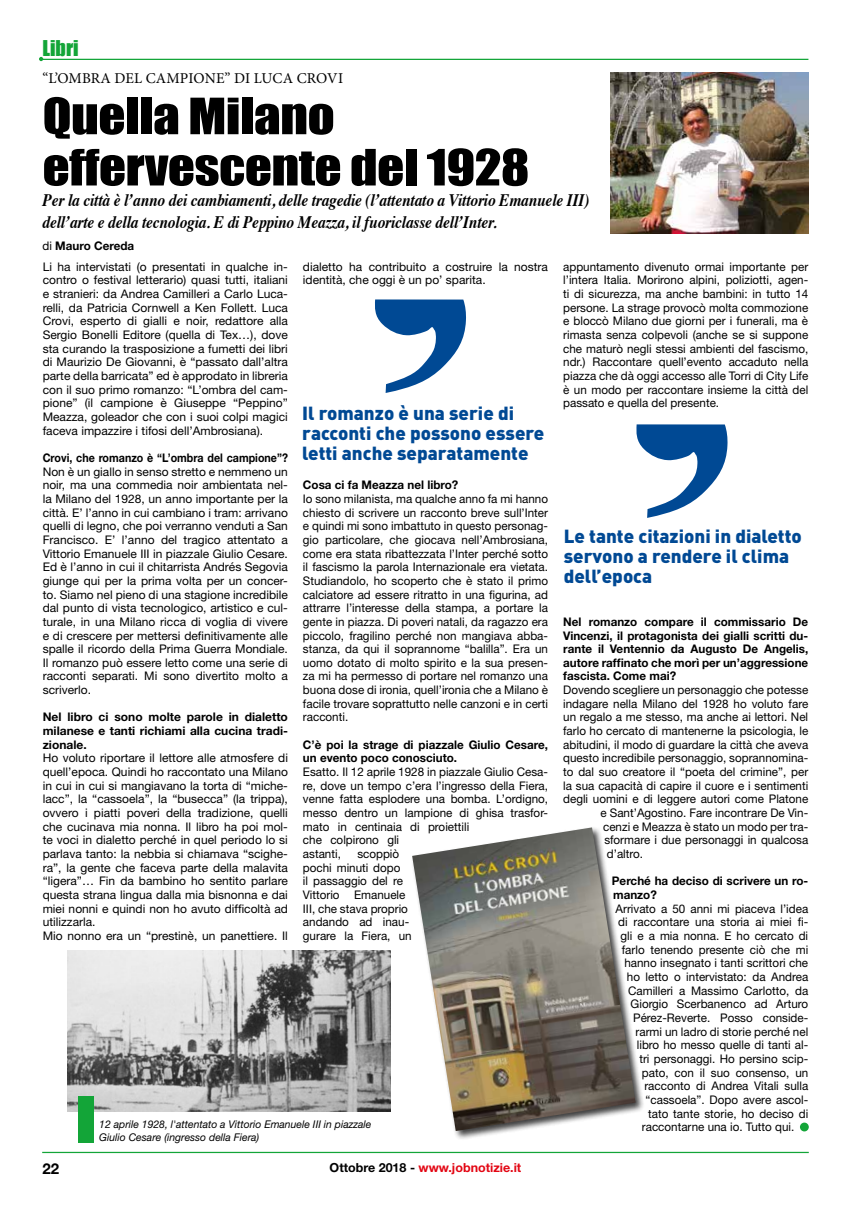
<style>
.page{position:relative;width:851px;height:1205px;background:#fff}
.page>*{position:absolute;margin:0;border:0;box-sizing:border-box;transform-origin:0 0}
.t1{font:46.25px/51.2px "Impact";letter-spacing:-.01em;color:#000;scale:1.15 1}
.t2{font:20px "Impact";color:#13a538}
.t3{font:900 18.75px/20px "DIN";color:#004994}
.t4{font:italic 700 17.5px/21px "Times";letter-spacing:-.01em;color:#000;scale:.88 1}
.t5{font:15px "Minion Pro";letter-spacing:.01em;color:#000}
.t6{font:700 15px "Helvetica Neue";color:#000}
.t7{font:700 12.5px "Helvetica Neue";color:#e30613}
.t8{font:11.88px/13.6px "Helvetica Neue";color:#000;text-align:justify}
.t9{font:700 11.88px/13.6px "Helvetica Neue";color:#000;text-align:justify}
.t10{font:700 11.88px "Helvetica Neue";color:#000;scale:.9 1}
.t11{font:italic 10.62px/12.2px "Helvetica Neue";color:#000}
.s1{font-weight:400}
.s2{color:#000}
</style>
<div class="page">
<hr style="left:42px;top:1152px;width:766px;height:1px;background:#13a538">
<hr style="left:42px;top:59px;width:766px;height:1px;background:#13a538">
<svg style="left:39px;top:57px;width:4px;height:4px"></svg>
<svg style="left:375px;top:299px;width:91px;height:94px"></svg>
<svg style="left:636px;top:424px;width:91px;height:94px"></svg>
<img style="left:610px;top:73px;width:198px;height:161px">
<div style="left:410px;top:826px;width:235px;height:315px;background:#000;opacity:.75"></div>
<img style="left:412px;top:827px;width:223px;height:304px">
<svg style="left:799px;top:1122px;width:9px;height:9px"></svg>
<img style="left:67px;top:950px;width:323px;height:162px">
<div style="left:78px;top:1096px;width:16px;height:47px;background:#13a538"></div>
<h2 class="t2" style="left:43px;top:32px;width:38px">Libri</h2>
<p class="t5" style="left:43px;top:68px;width:302px">“L’OMBRA DEL CAMPIONE” DI LUCA CROVI</p>
<h1 class="t1" style="left:43px;top:89px;width:425px">Quella Milano effervescente del 1928</h1>
<h3 class="t4" style="left:43px;top:189px;width:623px">Per la città è l’anno dei cambiamenti, delle tragedie (l’attentato a Vittorio Emanuele III) dell’arte e della tecnologia. E di Peppino Meazza, il fuoriclasse dell’Inter.</h3>
<p class="t9" style="left:43px;top:239px;width:93px"><span class="s1">di</span> Mauro Cereda</p>
<p class="t8" style="left:43px;top:259px;width:247px">Li ha intervistati (o presentati in qualche in&shy;contro o festival letterario) quasi tutti, italiani e stranieri: da Andrea Camilleri a Carlo Luca&shy;relli, da Patricia Cornwell a Ken Follett. Luca Crovi, esperto di gialli e noir, redattore alla Sergio Bonelli Editore (quella di Tex…), dove sta curando la trasposizione a fumetti dei libri di Maurizio De Giovanni, è “passato dall’altra parte della barricata” ed è approdato in libreria con il suo primo romanzo: “L’ombra del cam&shy;pione” (il campione è Giuseppe “Peppino” Meazza, goleador che con i suoi colpi magici faceva impazzire i tifosi dell’Ambrosiana).</p>
<p class="t10" style="left:43px;top:450px;width:274px">Crovi, che romanzo è “L’ombra del campione”?</p>
<p class="t8" style="left:43px;top:464px;width:247px">Non è un giallo in senso stretto e nemmeno un noir, ma una commedia noir ambientata nel&shy;la Milano del 1928, un anno importante per la città. E’ l’anno in cui cambiano i tram: arrivano quelli di legno, che poi verranno venduti a San Francisco. E’ l’anno del tragico attentato a Vittorio Emanuele III in piazzale Giulio Cesare.<br>Ed è l’anno in cui il chitarrista Andrés Segovia giunge qui per la prima volta per un concer&shy;to. Siamo nel pieno di una stagione incredibile dal punto di vista tecnologico, artistico e cul&shy;turale, in una Milano ricca di voglia di vivere e di crescere per mettersi definitivamente alle spalle il ricordo della Prima Guerra Mondiale.<br>Il romanzo può essere letto come una serie di racconti separati. Mi sono divertito molto a scriverlo.</p>
<p class="t9" style="left:43px;top:710px;width:247px">Nel libro ci sono molte parole in dialetto milanese e tanti richiami alla cucina tradi&shy;zionale.</p>
<p class="t8" style="left:43px;top:751px;width:247px;text-align:left">Ho voluto riportare il lettore alle atmosfere di quell’epoca. Quindi ho raccontato una Milano in cui in cui si mangiavano la torta di “miche&shy;lacc”, la “cassoela”, la “busecca” (la trippa), ovvero i piatti poveri della tradizione, quelli che cucinava mia nonna. Il libro ha poi mol&shy;te voci in dialetto perché in quel periodo lo si parlava tanto: la nebbia si chiamava “scighe&shy;ra”, la gente che faceva parte della malavita “ligera”… Fin da bambino ho sentito parlare questa strana lingua dalla mia bisnonna e dai miei nonni e quindi non ho avuto difficoltà ad utilizzarla.<br>Mio nonno era un “prestinè, un panettiere. Il</p>
<p class="t8" style="left:303px;top:259px;width:246px">dialetto ha contribuito a costruire la nostra identità, che oggi è un po’ sparita.</p>
<h3 class="t3" style="left:302px;top:402px;width:243px">Il romanzo è una serie di racconti che possono essere letti anche separatamente</h3>
<p class="t9" style="left:303px;top:478px;width:157px">Cosa ci fa Meazza nel libro?</p>
<p class="t8" style="left:303px;top:492px;width:246px">Io sono milanista, ma qualche anno fa mi hanno chiesto di scrivere un racconto breve sull’Inter e quindi mi sono imbattuto in questo personag&shy;gio particolare, che giocava nell’Ambrosiana, come era stata ribattezzata l’Inter perché sotto il fascismo la parola Internazionale era vietata.<br>Studiandolo, ho scoperto che è stato il primo calciatore ad essere ritratto in una figurina, ad attrarre l’interesse della stampa, a portare la gente in piazza. Di poveri natali, da ragazzo era piccolo, fragilino perché non mangiava abba&shy;stanza, da qui il soprannome “balilla”. Era un uomo dotato di molto spirito e la sua presen&shy;za mi ha permesso di portare nel romanzo una buona dose di ironia, quell’ironia che a Milano è facile trovare soprattutto nelle canzoni e in certi racconti.</p>
<p class="t9" style="left:303px;top:737px;width:246px">C’è poi la strage di piazzale Giulio Cesare, un evento poco conosciuto.</p>
<p class="t8" style="left:303px;top:765px;width:246px;text-align:left">Esatto. Il 12 aprile 1928 in piazzale Giulio Cesa&shy;re, dove un tempo c’era l’ingresso della Fiera, venne fatta esplodere una bomba. L’ordigno, messo dentro un lampione di ghisa trasfor&shy;mato in centinaia di proiettili<br>che colpirono gli<br>astanti,</p>
<p class="t8" style="left:303px;top:847px;width:110px;text-align:left;text-indent:54px">scoppiò pochi minuti dopo<br>il passaggio del re<br>Vittorio Emanuele<br>III, che stava proprio andando ad inau&shy;gurare la Fiera, un</p>
<p class="t11" style="left:99px;top:1118px;width:273px">12 aprile 1928, l'attentato a Vittorio Emanuele III in piazzale<br>Giulio Cesare (ingresso della Fiera)</p>
<p class="t6" style="left:43px;top:1159px;width:18px">22</p>
<p class="t7" style="left:329px;top:1160px;width:193px"><span class="s2">Ottobre 2018 -</span> www.jobnotizie.it</p>
<p class="t8" style="left:563px;top:259px;width:246px">appuntamento divenuto ormai importante per l’intera Italia. Morirono alpini, poliziotti, agen&shy;ti di sicurezza, ma anche bambini: in tutto 14 persone. La strage provocò molta commozione e bloccò Milano due giorni per i funerali, ma è rimasta senza colpevoli (anche se si suppone che maturò negli stessi ambienti del fascismo, ndr.) Raccontare quell’evento accaduto nella piazza che dà oggi accesso alle Torri di City Life è un modo per raccontare insieme la città del passato e quella del presente.</p>
<h3 class="t3" style="left:563px;top:525px;width:239px">Le tante citazioni in dialetto servono a rendere il clima dell’epoca</h3>
<p class="t9" style="left:563px;top:614px;width:246px">Nel romanzo compare il commissario De Vincenzi, il protagonista dei gialli scritti du&shy;rante il Ventennio da Augusto De Angelis, autore raffinato che morì per un’aggressione fascista. Come mai?</p>
<p class="t8" style="left:563px;top:683px;width:246px">Dovendo scegliere un personaggio che potesse</p>
<p class="t8" style="left:563px;top:696px;width:246px">indagare nella Milano del 1928 ho voluto fare</p>
<p class="t8" style="left:563px;top:710px;width:246px">un regalo a me stesso, ma anche ai lettori. Nel</p>
<p class="t8" style="left:563px;top:724px;width:246px">farlo ho cercato di mantenerne la psicologia, le</p>
<p class="t8" style="left:563px;top:737px;width:246px">abitudini, il modo di guardare la città che aveva</p>
<p class="t8" style="left:563px;top:751px;width:246px">questo incredibile personaggio, soprannomina-</p>
<p class="t8" style="left:563px;top:765px;width:246px">to dal suo creatore il “poeta del crimine”, per</p>
<p class="t8" style="left:563px;top:778px;width:246px">la sua capacità di capire il cuore e i sentimenti</p>
<p class="t8" style="left:563px;top:792px;width:246px">degli uomini e di leggere autori come Platone</p>
<p class="t8" style="left:600px;top:806px;width:209px">e Sant’Agostino. Fare incontrare De Vin-</p>
<p class="t8" style="left:603px;top:819px;width:207px">cenzi e Meazza è stato un modo per tra-</p>
<p class="t8" style="left:604px;top:833px;width:205px">sformare i due personaggi in qualcosa</p>
<p class="t8" style="left:606px;top:847px;width:38px">d’altro.</p>
<p class="t9" style="left:611px;top:874px;width:198px">Perché ha deciso di scrivere un ro&shy;manzo?</p>
<p class="t8" style="left:615px;top:901px;width:194px">Arrivato a 50 anni mi piaceva l’idea</p>
<p class="t8" style="left:618px;top:915px;width:191px">di raccontare una storia ai miei fi-</p>
<p class="t8" style="left:620px;top:929px;width:189px">gli e a mia nonna. E ho cercato di</p>
<p class="t8" style="left:621px;top:942px;width:188px">farlo tenendo presente ciò che mi</p>
<p class="t8" style="left:624px;top:956px;width:185px">hanno insegnato i tanti scrittori che</p>
<p class="t8" style="left:626px;top:970px;width:183px">ho letto o intervistato: da Andrea</p>
<p class="t8" style="left:628px;top:983px;width:182px">Camilleri a Massimo Carlotto, da</p>
<p class="t8" style="left:630px;top:997px;width:179px">Giorgio Scerbanenco ad Arturo</p>
<p class="t8" style="left:633px;top:1011px;width:177px">Pérez-Reverte. Posso conside-</p>
<p class="t8" style="left:635px;top:1024px;width:174px">rarmi un ladro di storie perché nel</p>
<p class="t8" style="left:636px;top:1038px;width:173px">libro ho messo quelle di tanti al-</p>
<p class="t8" style="left:639px;top:1052px;width:170px">tri personaggi. Ho persino scip-</p>
<p class="t8" style="left:641px;top:1065px;width:168px">pato, con il suo consenso, un</p>
<p class="t8" style="left:644px;top:1079px;width:165px">racconto di Andrea Vitali sulla</p>
<p class="t8" style="left:645px;top:1092px;width:164px">“cassoela”. Dopo avere ascol-</p>
<p class="t8" style="left:648px;top:1106px;width:161px">tato tante storie, ho deciso di</p>
<p class="t8" style="left:641px;top:1120px;width:154px">raccontarne una io. Tutto qui.</p>
</div>
